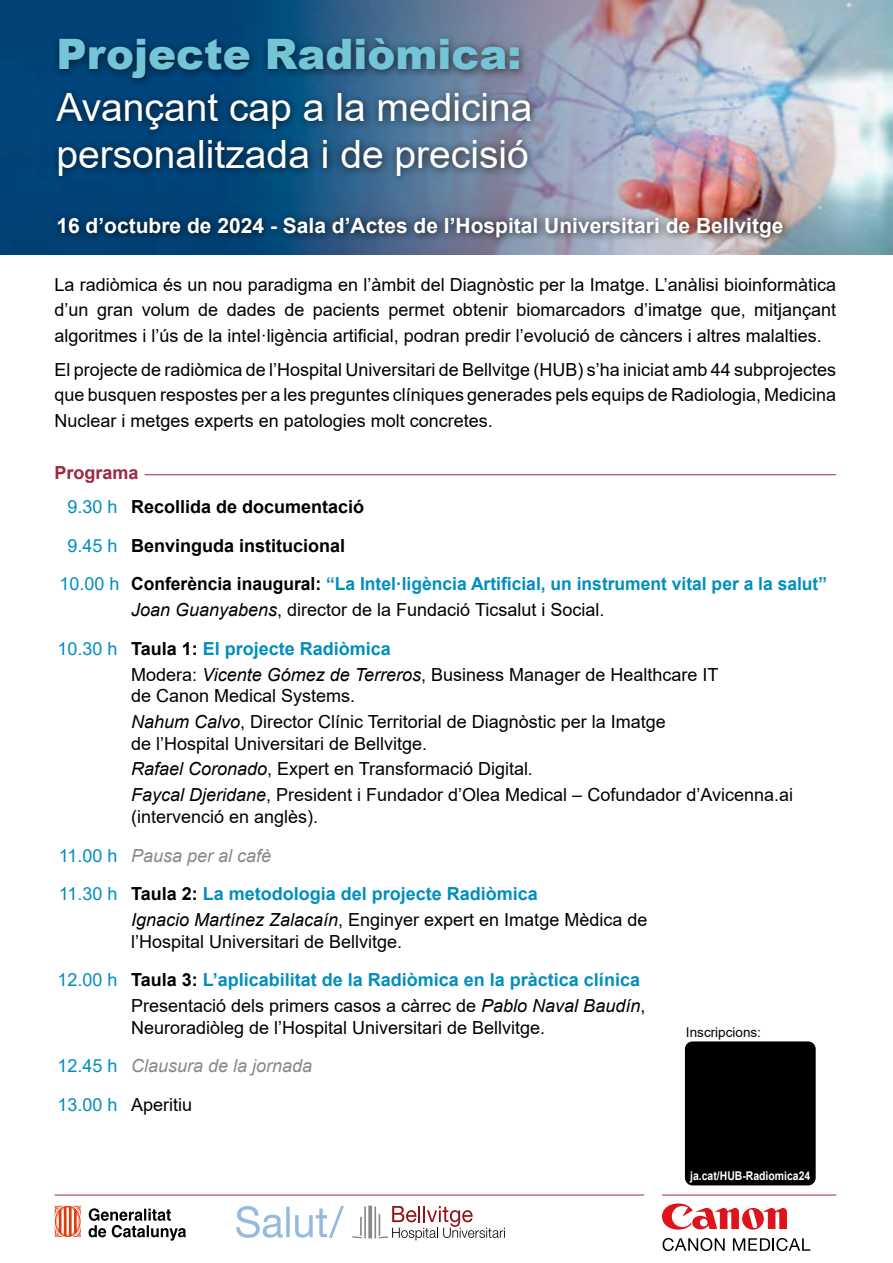
<style>
.page{position:relative;width:893px;height:1263px;background:#fff}
.page>*{position:absolute;margin:0;border:0;box-sizing:border-box;transform-origin:0 0}
.Estilo_de_párrafo_1{font:900 42px "Arial";color:#75c5d8}
.Estilo_de_párrafo_1-2{font:39px "Arial";color:#fff}
.Estilo_de_párrafo_1-3{font:700 21px "Arial";color:#fff}
.t1{font:18px/21.6px "Arial";color:#000}
.t2{font:700 18px "Arial";color:#008ebe}
.t3{font:700 18px "Arial";color:#000}
.t4{font:italic 18px "Arial";color:#89878c}
.t5{font:700 18px "Arial";color:#9e2943}
.t6{font:13.5px "Arial";color:#000}
.Estilo_de_párrafo_1-4{font:700 12px "Arial";color:#fff;scale:.87 1}
.s1{font-weight:400;color:#008ebe}
.s2{font-weight:400}
.s3{color:#000}
.s4{font-style:italic}
.s5{font-style:normal;color:#008ebe}
.s6{color:#008ebe}
</style>
<div class="page">
<svg style="left:662px;top:1203px;width:125px;height:26px"></svg>
<svg style="left:663px;top:1238px;width:62px;height:13px"></svg>
<svg style="left:733px;top:1238px;width:77px;height:13px"></svg>
<svg style="left:89px;top:1208px;width:97px;height:33px"></svg>
<svg style="left:55px;top:1205px;width:26px;height:32px"></svg>
<svg style="left:236px;top:1206px;width:108px;height:32px"></svg>
<svg style="left:352px;top:1205px;width:153px;height:35px"></svg>
<hr style="left:145px;top:474px;width:691px;height:1px;background:#9e2943">
<hr style="left:55px;top:1195px;width:589px;height:1px;background:#9e2943">
<hr style="left:662px;top:1195px;width:174px;height:1px;background:#9e2943">
<div style="left:685px;top:1041px;width:131px;height:144px;background:#000;border-radius:8px"></div>
<img style="left:0;top:0;width:893px;height:255px">
<div style="left:49px;top:34px;width:491px;height:150px;background:#000;opacity:.6"></div>
<div style="left:52px;top:211px;width:741px;height:35px;background:#000;opacity:.75"></div>
<p class="Estilo_de_párrafo_1" style="left:56px;top:24px;width:467px">Projecte Radiòmica:</p>
<p class="Estilo_de_párrafo_1-2" style="left:56px;top:80px;width:478px">Avançant cap a la medicina</p>
<p class="Estilo_de_párrafo_1-2" style="left:56px;top:127px;width:474px">personalitzada i de precisió</p>
<p class="Estilo_de_párrafo_1-3" style="left:56px;top:211px;width:729px">16 d’octubre de 2024 - Sala d’Actes de l’Hospital Universitari de Bellvitge</p>
<p class="t1" style="left:55px;top:272px;width:783px;line-height:25.5px;text-align:justify">La radiòmica és un nou paradigma en l’àmbit del Diagnòstic per la Imatge. L’anàlisi bioinformàtica d’un gran volum de dades de pacients permet obtenir biomarcadors d’imatge que, mitjançant algoritmes i l’ús de la intel·ligència artificial, podran predir l’evolució de càncers i altres malalties.</p>
<p class="t1" style="left:55px;top:357px;width:783px;line-height:25.5px;text-align:justify">El projecte de radiòmica de l’Hospital Universitari de Bellvitge (HUB) s’ha iniciat amb 44 subprojectes que busquen respostes per a les preguntes clíniques generades pels equips de Radiologia, Medicina Nuclear i metges experts en patologies molt concretes.</p>
<p class="t5" style="left:55px;top:460px;width:86px">Programa</p>
<p class="t3" style="left:68px;top:494px;width:298px"><span class="s1">9.30 h</span> Recollida de documentació</p>
<p class="t3" style="left:68px;top:533px;width:279px"><span class="s1">9.45 h</span> Benvinguda institucional</p>
<p class="t2" style="left:60px;top:571px;width:769px"><span class="s2">10.00 h</span> <span class="s3">Conferència inaugural:</span> “La Intel·ligència Artificial, un instrument vital per a la salut”</p>
<p class="t1" style="left:131px;top:599px;width:475px"><span class="s4">Joan Guanyabens</span>, director de la Fundació Ticsalut i Social.</p>
<p class="t2" style="left:58px;top:636px;width:335px"><span class="s2">10.30 h</span> <span class="s3">Taula 1:</span> El projecte Radiòmica</p>
<p class="t1" style="left:131px;top:663px;width:589px">Modera: <span class="s4">Vicente Gómez de Terreros</span>, Business Manager de Healthcare IT de Canon Medical Systems.</p>
<p class="t1" style="left:131px;top:711px;width:536px"><span class="s4">Nahum Calvo</span>, Director Clínic Territorial de Diagnòstic per la Imatge de l’Hospital Universitari de Bellvitge.</p>
<p class="t1" style="left:131px;top:758px;width:404px"><span class="s4">Rafael Coronado</span>, Expert en Transformació Digital<span class="s4">.</span></p>
<p class="t1" style="left:131px;top:784px;width:664px"><span class="s4">Faycal Djeridane</span>, President i Fundador d’Olea Medical – Cofundador d’Avicenna.ai (intervenció en anglès).</p>
<p class="t4" style="left:59px;top:843px;width:214px"><span class="s5">11.00 h</span> Pausa per al cafè</p>
<p class="t2" style="left:59px;top:881px;width:480px"><span class="s2">11.30 h</span> <span class="s3">Taula 2:</span> La metodologia del projecte Radiòmica</p>
<p class="t1" style="left:131px;top:909px;width:518px"><span class="s4">Ignacio Martínez Zalacaín</span>, Enginyer expert en Imatge Mèdica de l’Hospital Universitari de Bellvitge.</p>
<p class="t2" style="left:58px;top:967px;width:584px"><span class="s2">12.00 h</span> <span class="s3">Taula 3:</span> L’aplicabilitat de la Radiòmica en la pràctica clínica</p>
<p class="t1" style="left:131px;top:995px;width:516px">Presentació dels primers casos a càrrec de <span class="s4">Pablo Naval Baudín</span>,<br>Neuroradiòleg de l’Hospital Universitari de Bellvitge.</p>
<p class="t4" style="left:58px;top:1054px;width:256px"><span class="s5">12.45 h</span> Clausura de la jornada</p>
<p class="t1" style="left:58px;top:1094px;width:136px"><span class="s6">13.00 h</span> Aperitiu</p>
<p class="t6" style="left:686px;top:1023px;width:77px">Inscripcions:</p>
<p class="Estilo_de_párrafo_1-4" style="left:690px;top:1167px;width:140px">ja.cat/HUB-Radiomica24</p>
</div>
